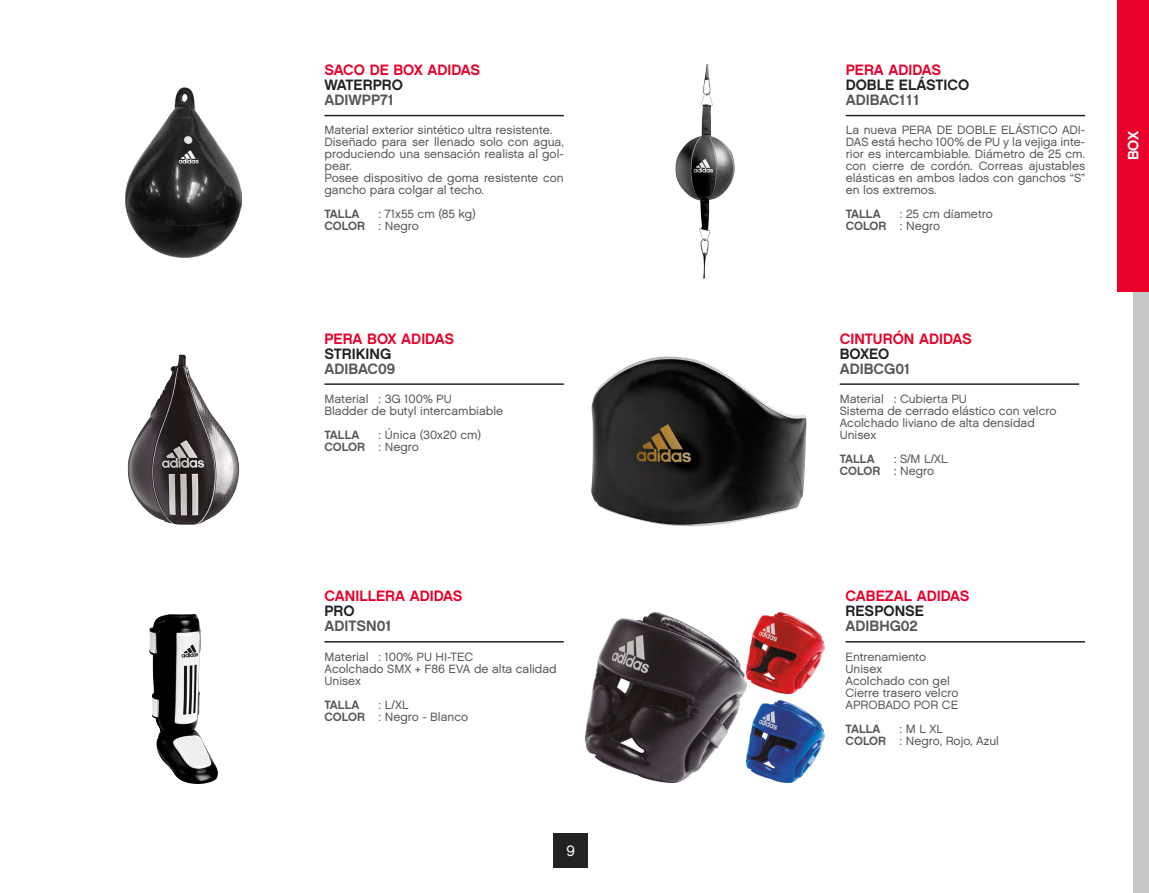
<style>
.page{position:relative;width:1149px;height:893px;background:#fff}
.page>*{position:absolute;margin:0;border:0;box-sizing:border-box;transform-origin:0 0}
.t1{font:15px "Chalet New York Nineteen Sixty";color:#e8002a}
.t2{font:15px "Chalet New York Nineteen Sixty";color:#575756}
.t3{font:15px "Chalet New York Nineteen Sixty";color:#212223}
.t4{font:15px "Chalet New York Nineteen Sixty";color:#fff}
.t5{font:15px "Chalet London Nineteen Sixty";color:#fff}
.t6{font:12px/12px "Chalet London Nineteen Sixty";color:#575756}
.t7{font:12px "Chalet New York Nineteen Sixty";color:#575756}
.s1{font-family:"Chalet New York Nineteen Sixty"}
</style>
<div class="page">
<div style="left:1132px;top:0;width:16px;height:893px;background:#c5c7c8"></div>
<div style="left:553px;top:833px;width:34px;height:34px;background:#212223"></div>
<div style="left:1116px;top:0;width:32px;height:291px;background:#e8002a"></div>
<hr style="left:324px;top:115px;width:239px;height:1px;background:#212223">
<img style="left:125px;top:88px;width:116px;height:170px">
<hr style="left:845px;top:115px;width:239px;height:1px;background:#212223">
<hr style="left:324px;top:383px;width:239px;height:2px;background:#212223">
<img style="left:675px;top:64px;width:59px;height:214px">
<img style="left:128px;top:355px;width:111px;height:170px">
<hr style="left:839px;top:383px;width:239px;height:2px;background:#212223">
<img style="left:591px;top:356px;width:215px;height:170px">
<hr style="left:324px;top:641px;width:239px;height:2px;background:#212223">
<img style="left:149px;top:614px;width:69px;height:170px">
<hr style="left:845px;top:641px;width:239px;height:2px;background:#212223">
<img style="left:585px;top:612px;width:161px;height:170px">
<img style="left:746px;top:701px;width:78px;height:81px">
<img style="left:746px;top:612px;width:78px;height:82px">
<p class="t1" style="left:324px;top:61px;width:157px">SACO DE BOX ADIDAS</p>
<p class="t3" style="left:324px;top:76px;width:80px">WATERPRO</p>
<p class="t2" style="left:324px;top:91px;width:71px">ADIWPP71</p>
<p class="t6" style="left:324px;top:124px;width:241px">Material exterior sintético ultra resistente.<br>Diseñado para ser llenado solo con agua, produciendo una sensación realista al gol&shy;pear.<br>Posee dispositivo de goma resistente con gancho para colgar al techo.</p>
<p class="t7" style="left:324px;top:207px;width:37px">TALLA</p>
<p class="t6" style="left:324px;top:208px;width:153px;text-indent:54px">: 71x55 cm (85 kg)<br><span class="s1">COLOR</span> : Negro</p>
<p class="t1" style="left:324px;top:329px;width:131px">PERA BOX ADIDAS</p>
<p class="t3" style="left:324px;top:344px;width:68px">STRIKING</p>
<p class="t2" style="left:324px;top:359px;width:72px">ADIBAC09</p>
<p class="t6" style="left:324px;top:393px;width:180px">Material : 3G 100% PU<br>Bladder de butyl intercambiable</p>
<p class="t7" style="left:324px;top:428px;width:37px">TALLA</p>
<p class="t6" style="left:324px;top:429px;width:158px;text-indent:54px">: Única (30x20 cm)<br><span class="s1">COLOR</span> : Negro</p>
<p class="t1" style="left:324px;top:587px;width:139px">CANILLERA ADIDAS</p>
<p class="t3" style="left:324px;top:602px;width:32px">PRO</p>
<p class="t2" style="left:324px;top:617px;width:69px">ADITSN01</p>
<p class="t6" style="left:324px;top:650px;width:234px">Material : 100% PU HI-TEC<br>Acolchado SMX + F86 EVA de alta calidad<br>Unisex</p>
<p class="t7" style="left:324px;top:697px;width:37px">TALLA</p>
<p class="t6" style="left:324px;top:698px;width:145px;text-align:center">: L/XL<br><span class="s1">COLOR</span> : Negro - Blanco</p>
<p class="t5" style="left:566px;top:842px;width:10px">9</p>
<p class="t1" style="left:845px;top:61px;width:97px">PERA ADIDAS</p>
<p class="t3" style="left:845px;top:76px;width:125px">DOBLE ELÁSTICO</p>
<p class="t2" style="left:845px;top:91px;width:75px">ADIBAC111</p>
<p class="t6" style="left:845px;top:124px;width:241px;text-align:justify">La nueva PERA DE DOBLE ELÁSTICO ADI-DAS está hecho 100% de PU y la vejiga inte&shy;rior es intercambiable. Diámetro de 25 cm. con cierre de cordón. Correas ajustables elásticas en ambos lados con ganchos “S” en los extremos.</p>
<p class="t7" style="left:845px;top:207px;width:37px">TALLA</p>
<p class="t6" style="left:845px;top:208px;width:148px;text-indent:54px">: 25 cm díametro<br><span class="s1">COLOR</span> : Negro</p>
<p class="t1" style="left:839px;top:329px;width:133px">CINTURÓN ADIDAS</p>
<p class="t3" style="left:839px;top:344px;width:51px">BOXEO</p>
<p class="t2" style="left:839px;top:359px;width:72px">ADIBCG01</p>
<p class="t6" style="left:839px;top:393px;width:218px">Material : Cubierta PU<br>Sistema de cerrado elástico con velcro<br>Acolchado liviano de alta densidad<br>Unisex</p>
<p class="t7" style="left:839px;top:452px;width:37px">TALLA</p>
<p class="t6" style="left:839px;top:453px;width:110px;text-indent:54px">: S/M L/XL<br><span class="s1">COLOR</span> : Negro</p>
<p class="t4" style="left:1123px;top:160px;width:31px;rotate:-90deg">BOX</p>
<p class="t1" style="left:845px;top:587px;width:125px">CABEZAL ADIDAS</p>
<p class="t3" style="left:845px;top:602px;width:80px">RESPONSE</p>
<p class="t2" style="left:845px;top:617px;width:74px">ADIBHG02</p>
<p class="t6" style="left:845px;top:650px;width:114px">Entrenamiento<br>Unisex<br>Acolchado con gel<br>Cierre trasero velcro<br>APROBADO POR CE</p>
<p class="t7" style="left:845px;top:721px;width:37px">TALLA</p>
<p class="t6" style="left:845px;top:722px;width:155px;text-align:center">: M L XL<br><span class="s1">COLOR</span> : Negro, Rojo, Azul</p>
</div>
